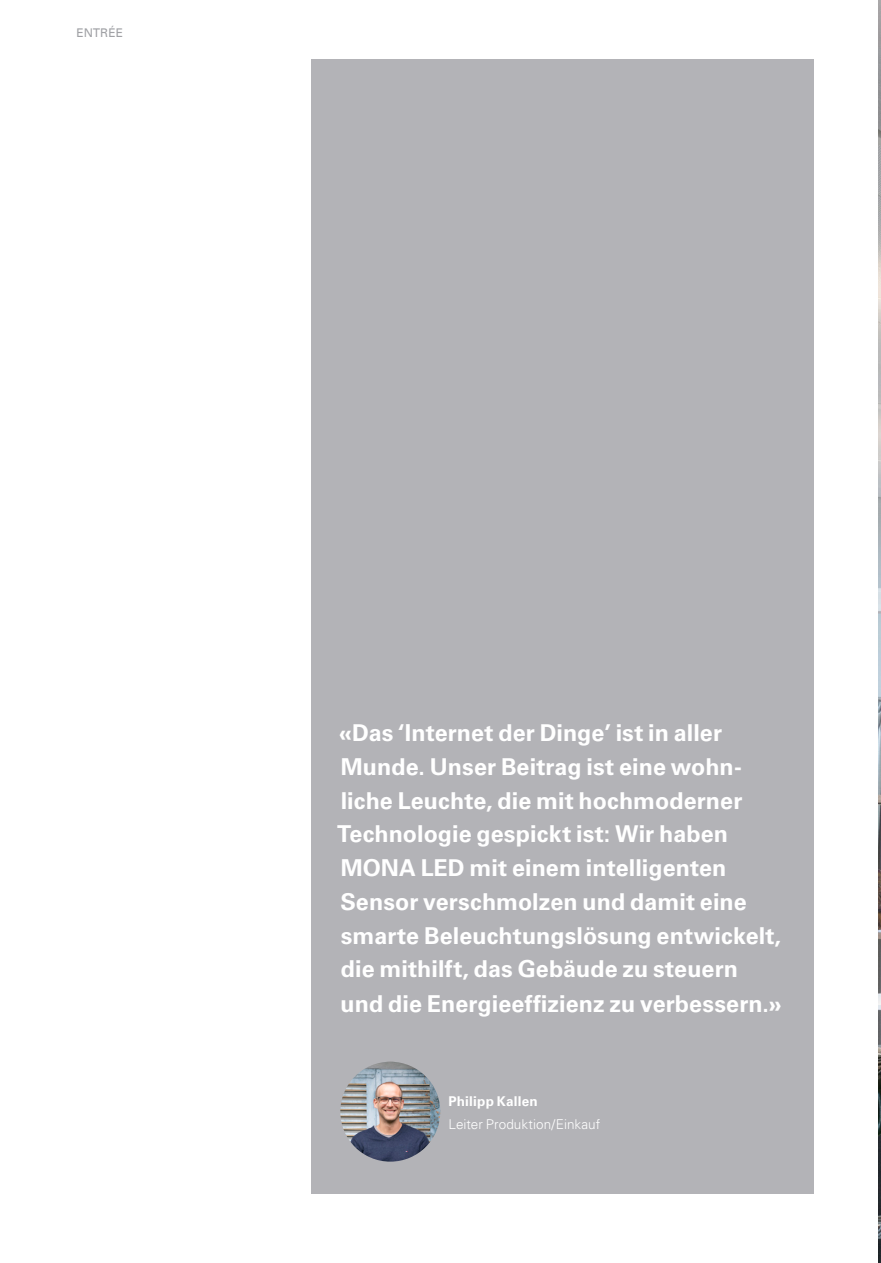
<style>
.page{position:relative;width:881px;height:1263px;background:#fff}
.page>*{position:absolute;margin:0;border:0;box-sizing:border-box;transform-origin:0 0}
.LR_Box_gross___Text{font:700 23.25px/33.8px "Univers LT Std";letter-spacing:.005em;color:#fff}
.t1{font:300 13.5px "Univers LT Std";letter-spacing:.005em;color:#fff}
.t2{font:700 13.5px "Univers LT Std";letter-spacing:.015em;color:#fff}
.LR_Rubriktitel{font:12px "Univers LT";color:#a0a1a5}
</style>
<div class="page">
<div style="left:311px;top:60px;width:502px;height:1134px;background:#b3b3b7"></div>
<img style="left:878px;top:0;width:2px;height:1263px">
<img style="left:340px;top:1062px;width:100px;height:99px;border-radius:50px">
<p class="LR_Rubriktitel" style="left:77px;top:25px;width:48px">ENTRÉE</p>
<p class="LR_Box_gross___Text" style="left:339px;top:716px;width:384px">«Das ‘Internet der Dinge’ ist in aller</p>
<p class="LR_Box_gross___Text" style="left:337px;top:750px;width:406px">Munde. Unser Beitrag ist eine wohn&shy;liche Leuchte, die mit hochmoderner Technologie gespickt ist: Wir haben MONA LED mit einem intelligenten</p>
<p class="LR_Box_gross___Text" style="left:340px;top:885px;width:442px">Sensor verschmolzen und damit eine smarte Beleuchtungslösung entwickelt, die mithilft, das Gebäude zu steuern und die Energieeffizienz zu verbessern.»</p>
<p class="t2" style="left:448px;top:1093px;width:91px">Philipp Kallen</p>
<p class="t1" style="left:448px;top:1116px;width:153px">Leiter Produktion/Einkauf</p>
</div>
